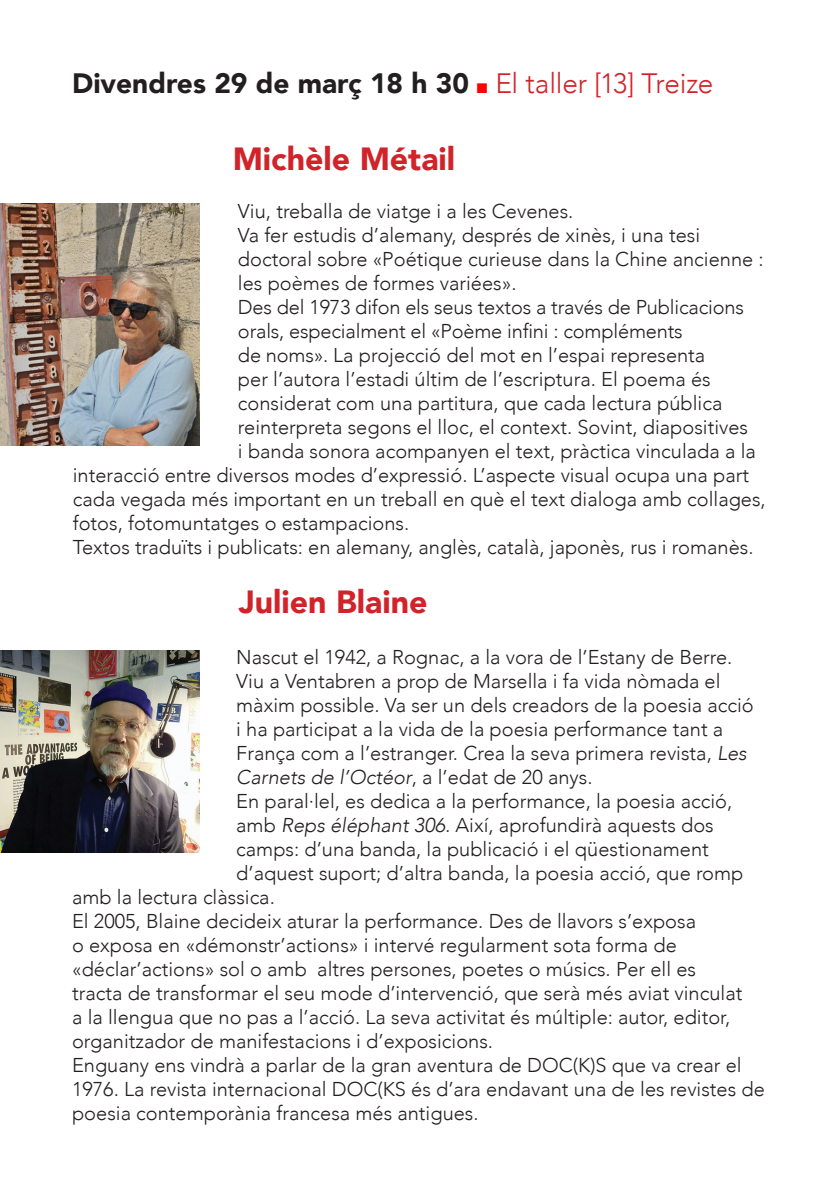
<style>
.page{position:relative;width:840px;height:1191px;background:#fff}
.page>*{position:absolute;margin:0;border:0;box-sizing:border-box;transform-origin:0 0}
.t1{font:900 32px "Avenir";color:#d1232a}
.t2{font:900 28px "Avenir";color:#231f20}
.t3{font:300 20px/24px "Avenir";color:#231f20}
.s1{color:#f00}
.s2{font-weight:300;color:#d1232a}
.s3{font-style:italic}
</style>
<div class="page">
<img style="left:0;top:204px;width:199px;height:241px">
<img style="left:0;top:650px;width:199px;height:203px">
<p class="t2" style="left:72px;top:59px;width:642px">Divendres 29 de març 18 h 30 <span class="s1">■</span> <span class="s2">El taller [13] Treize</span></p>
<p class="t1" style="left:232px;top:131px;width:224px">Michèle Métail</p>
<p class="t3" style="left:238px;top:199px;width:337px">Viu, treballa de viatge i a les Cevenes.</p>
<p class="t3" style="left:238px;top:223px;width:527px">Va fer estudis d’alemany, després de xinès, i una tesi doctoral sobre «Poétique curieuse dans la Chine ancienne : les poèmes de formes variées».</p>
<p class="t3" style="left:238px;top:295px;width:507px">Des del 1973 difon els seus textos a través de Publicacions</p>
<p class="t3" style="left:238px;top:319px;width:446px">orals, especialment el «Poème infini : compléments</p>
<p class="t3" style="left:238px;top:343px;width:468px">de noms». La projecció del mot en l’espai representa</p>
<p class="t3" style="left:238px;top:367px;width:474px">per l’autora l’estadi últim de l’escriptura. El poema és</p>
<p class="t3" style="left:238px;top:391px;width:485px">considerat com una partitura, que cada lectura pública</p>
<p class="t3" style="left:238px;top:415px;width:511px">reinterpreta segons el lloc, el context. Sovint, diapositives</p>
<p class="t3" style="left:238px;top:439px;width:519px">i banda sonora acompanyen el text, pràctica vinculada a la</p>
<p class="t3" style="left:73px;top:463px;width:677px">interacció entre diversos modes d’expressió. L’aspecte visual ocupa una part</p>
<p class="t3" style="left:73px;top:487px;width:694px">cada vegada més important en un treball en què el text dialoga amb collages,</p>
<p class="t3" style="left:73px;top:511px;width:338px">fotos, fotomuntatges o estampacions.</p>
<p class="t3" style="left:73px;top:535px;width:682px">Textos traduïts i publicats: en alemany, anglès, català, japonès, rus i romanès.</p>
<p class="t1" style="left:239px;top:574px;width:190px">Julien Blaine</p>
<p class="t3" style="left:236px;top:645px;width:497px">Nascut el 1942, a Rognac, a la vora de l’Estany de Berre.</p>
<p class="t3" style="left:236px;top:669px;width:518px">Viu a Ventabren a prop de Marsella i fa vida nòmada el màxim possible. Va ser un dels creadors de la poesia acció i ha participat a la vida de la poesia performance tant a França com a l’estranger. Crea la seva primera revista, <span class="s3">Les Carnets de l’Octéor</span>, a l’edat de 20 anys.</p>
<p class="t3" style="left:236px;top:789px;width:497px">En paral·lel, es dedica a la performance, la poesia acció,</p>
<p class="t3" style="left:236px;top:813px;width:478px">amb <span class="s3">Reps éléphant 306.</span> Així, aprofundirà aquests dos</p>
<p class="t3" style="left:236px;top:837px;width:474px">camps: d’una banda, la publicació i el qüestionament</p>
<p class="t3" style="left:236px;top:861px;width:508px">d’aquest suport; d’altra banda, la poesia acció, que romp</p>
<p class="t3" style="left:72px;top:885px;width:204px">amb la lectura clàssica.</p>
<p class="t3" style="left:72px;top:909px;width:671px">El 2005, Blaine decideix aturar la performance. Des de llavors s’exposa<br>o exposa en «démonstr’actions» i intervé regularment sota forma de «déclar’actions» sol o amb altres persones, poetes o músics. Per ell es tracta de transformar el seu mode d’intervenció, que serà més aviat vinculat a la llengua que no pas a l’acció. La seva activitat és múltiple: autor, editor, organitzador de manifestacions i d’exposicions.</p>
<p class="t3" style="left:72px;top:1053px;width:693px">Enguany ens vindrà a parlar de la gran aventura de DOC(K)S que va crear el<br>1976. La revista internacional DOC(KS és d’ara endavant una de les revistes de poesia contemporània francesa més antigues.</p>
</div>
